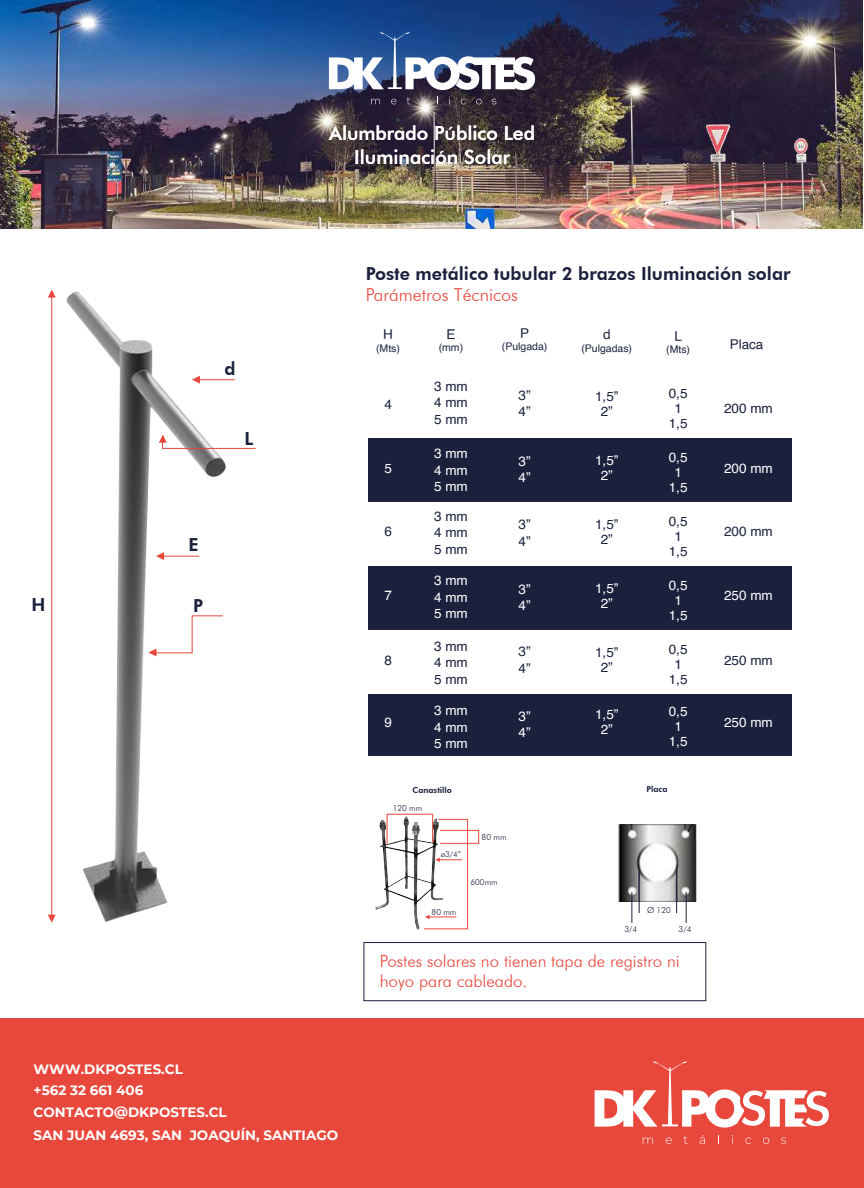
<style>
.page{position:relative;width:864px;height:1188px;background:#fff}
.page>*{position:absolute;margin:0;border:0;box-sizing:border-box;transform-origin:0 0}
.t1{font:500 19.5px/23.4px "Futura BT";color:#fff;text-align:center}
.t2{font:800 18px "Futura BT";color:#1b213d}
.t3{font:300 17.85px "Futura BT";color:#e8483c}
.t4{font:300 16.8px/20.2px "Futura BT";color:#e8483c}
.t5{font:13.5px/15px "Helvetica";color:#1b213d;text-align:center}
.t6{font:13.5px/15px "Helvetica";color:#fff;text-align:center}
.t7{font:700 13.5px "Montserrat";color:#fff}
.t8{font:10.5px "Helvetica";color:#1b213d}
.t9{font:300 8.25px "Futura BT";color:#1b213d}
.t10{font:800 8.25px "Futura BT";color:#1b213d}
.t11{font:300 8.1px "Futura BT";color:#1b213d}
</style>
<div class="page">
<img style="left:0;top:0;width:863px;height:228px">
<svg style="left:371px;top:99px;width:9px;height:5px"></svg>
<svg style="left:391px;top:99px;width:5px;height:5px"></svg>
<svg style="left:407px;top:98px;width:3px;height:6px"></svg>
<svg style="left:421px;top:97px;width:4px;height:7px"></svg>
<svg style="left:461px;top:99px;width:5px;height:5px"></svg>
<svg style="left:476px;top:99px;width:6px;height:5px"></svg>
<svg style="left:492px;top:99px;width:4px;height:5px"></svg>
<svg style="left:329px;top:32px;width:206px;height:58px"></svg>
<div style="left:364px;top:942px;width:342px;height:59px;border:1px solid #1b213d"></div>
<img style="left:54px;top:291px;width:182px;height:631px">
<svg style="left:48px;top:289px;width:8px;height:9px"></svg>
<svg style="left:48px;top:915px;width:8px;height:8px"></svg>
<hr style="left:51px;top:297px;width:1px;height:621px;background:#e8483c">
<svg style="left:148px;top:615px;width:76px;height:41px"></svg>
<svg style="left:159px;top:435px;width:97px;height:14px"></svg>
<svg style="left:192px;top:376px;width:8px;height:8px"></svg>
<hr style="left:198px;top:379px;width:37px;height:1px;background:#e8483c">
<svg style="left:156px;top:552px;width:8px;height:8px"></svg>
<hr style="left:162px;top:556px;width:37px;height:1px;background:#e8483c">
<div style="left:0;top:1019px;width:864px;height:169px;background:#e8483c"></div>
<svg style="left:595px;top:1061px;width:234px;height:83px"></svg>
<div style="left:368px;top:438px;width:424px;height:64px;background:#1b213d"></div>
<div style="left:368px;top:692px;width:424px;height:64px;background:#1b213d"></div>
<div style="left:368px;top:630px;width:424px;height:64px;background:#fff"></div>
<div style="left:368px;top:566px;width:424px;height:63px;background:#1b213d"></div>
<img style="left:375px;top:814px;width:70px;height:116px">
<div style="left:440px;top:830px;width:39px;height:14px;border:1px solid #e8483c"></div>
<svg style="left:387px;top:814px;width:81px;height:115px"></svg>
<img style="left:617px;top:824px;width:80px;height:78px">
<hr style="left:632px;top:892px;width:1px;height:31px;background:#1b213d">
<hr style="left:639px;top:871px;width:1px;height:42px;background:#1b213d">
<hr style="left:676px;top:869px;width:1px;height:44px;background:#1b213d">
<hr style="left:686px;top:892px;width:1px;height:31px;background:#1b213d">
<h1 class="t1" style="left:329px;top:121px;width:208px">Alumbrado Público Led<br>Iluminación Solar</h1>
<h2 class="t2" style="left:366px;top:262px;width:426px">Poste metálico tubular 2 brazos Iluminación solar</h2>
<h2 class="t2" style="left:224px;top:357px;width:13px">d</h2>
<h2 class="t2" style="left:244px;top:428px;width:10px">L</h2>
<h2 class="t2" style="left:189px;top:534px;width:12px">E</h2>
<h2 class="t2" style="left:31px;top:594px;width:15px">H</h2>
<h2 class="t2" style="left:193px;top:594px;width:12px">P</h2>
<p class="t7" style="left:34px;top:1059px;width:151px">WWW.DKPOSTES.CL</p>
<p class="t7" style="left:34px;top:1081px;width:111px">+562 32 661 406</p>
<p class="t7" style="left:34px;top:1103px;width:195px">CONTACTO@DKPOSTES.CL</p>
<p class="t7" style="left:34px;top:1125px;width:306px">SAN JUAN 4693, SAN JOAQUÍN, SANTIAGO</p>
<h3 class="t3" style="left:366px;top:284px;width:154px">Parámetros Técnicos</h3>
<p class="t5" style="left:383px;top:327px;width:11px">H</p>
<p class="t8" style="left:376px;top:340px;width:25px">(Mts)</p>
<p class="t5" style="left:384px;top:397px;width:9px">4</p>
<p class="t6" style="left:384px;top:461px;width:9px">5</p>
<p class="t5" style="left:384px;top:524px;width:9px">6</p>
<p class="t6" style="left:384px;top:588px;width:9px">7</p>
<p class="t5" style="left:384px;top:653px;width:9px">8</p>
<p class="t6" style="left:384px;top:715px;width:9px">9</p>
<p class="t5" style="left:446px;top:327px;width:11px">E</p>
<p class="t8" style="left:439px;top:340px;width:26px">(mm)</p>
<p class="t5" style="left:434px;top:378px;width:35px;line-height:16.5px;text-align:justify">3 mm 4 mm 5 mm</p>
<p class="t6" style="left:434px;top:446px;width:35px;line-height:16.5px;text-align:justify">3 mm 4 mm 5 mm</p>
<p class="t5" style="left:434px;top:508px;width:35px;line-height:16.5px;text-align:justify">3 mm 4 mm 5 mm</p>
<p class="t6" style="left:434px;top:573px;width:35px;line-height:16.5px;text-align:justify">3 mm 4 mm 5 mm</p>
<p class="t5" style="left:434px;top:638px;width:35px;line-height:16.5px;text-align:justify">3 mm 4 mm 5 mm</p>
<p class="t6" style="left:434px;top:702px;width:35px;line-height:16.5px;text-align:justify">3 mm 4 mm 5 mm</p>
<p class="t5" style="left:520px;top:326px;width:11px">P</p>
<p class="t8" style="left:502px;top:338px;width:47px">(Pulgada)</p>
<p class="t5" style="left:519px;top:387px;width:14px;line-height:16.2px;text-align:left">3”<br>4”</p>
<p class="t6" style="left:519px;top:454px;width:14px;line-height:16.2px;text-align:left">3”<br>4”</p>
<p class="t5" style="left:519px;top:517px;width:14px;line-height:16.2px;text-align:left">3”<br>4”</p>
<p class="t6" style="left:519px;top:582px;width:14px;line-height:16.2px;text-align:left">3”<br>4”</p>
<p class="t5" style="left:519px;top:644px;width:14px;line-height:16.2px;text-align:left">3”<br>4”</p>
<p class="t6" style="left:519px;top:709px;width:14px;line-height:16.2px;text-align:left">3”<br>4”</p>
<p class="t5" style="left:603px;top:327px;width:9px">d</p>
<p class="t8" style="left:581px;top:340px;width:52px">(Pulgadas)</p>
<p class="t5" style="left:595px;top:389px;width:25px">1,5”<br>2”</p>
<p class="t6" style="left:595px;top:453px;width:25px">1,5”<br>2”</p>
<p class="t5" style="left:595px;top:517px;width:25px">1,5”<br>2”</p>
<p class="t6" style="left:595px;top:581px;width:25px">1,5”<br>2”</p>
<p class="t5" style="left:595px;top:645px;width:25px">1,5”<br>2”</p>
<p class="t6" style="left:595px;top:707px;width:25px">1,5”<br>2”</p>
<p class="t5" style="left:674px;top:329px;width:9px">L</p>
<p class="t8" style="left:666px;top:341px;width:25px">(Mts)</p>
<p class="t5" style="left:669px;top:386px;width:20px">0,5<br>1<br>1,5</p>
<p class="t6" style="left:669px;top:450px;width:20px">0,5<br>1<br>1,5</p>
<p class="t5" style="left:669px;top:514px;width:20px">0,5<br>1<br>1,5</p>
<p class="t6" style="left:669px;top:578px;width:20px">0,5<br>1<br>1,5</p>
<p class="t5" style="left:669px;top:642px;width:20px">0,5<br>1<br>1,5</p>
<p class="t6" style="left:669px;top:704px;width:20px">0,5<br>1<br>1,5</p>
<p class="t10" style="left:412px;top:785px;width:41px">Canastillo</p>
<p class="t10" style="left:647px;top:784px;width:22px">Placa</p>
<p class="t9" style="left:393px;top:803px;width:31px">120 mm</p>
<p class="t11" style="left:441px;top:849px;width:22px">ø3/4”</p>
<p class="t9" style="left:432px;top:907px;width:26px">80 mm</p>
<p class="t9" style="left:482px;top:832px;width:26px">80 mm</p>
<p class="t9" style="left:470px;top:877px;width:29px">600mm</p>
<p class="t9" style="left:647px;top:905px;width:25px">Ø 120</p>
<p class="t9" style="left:624px;top:924px;width:14px">3/4</p>
<p class="t9" style="left:679px;top:924px;width:14px">3/4</p>
<p class="t4" style="left:380px;top:951px;width:301px">Postes solares no tienen tapa de registro ni hoyo para cableado.</p>
<p class="t5" style="left:730px;top:338px;width:35px">Placa</p>
<p class="t5" style="left:724px;top:401px;width:50px">200 mm</p>
<p class="t6" style="left:724px;top:461px;width:50px">200 mm</p>
<p class="t5" style="left:724px;top:524px;width:50px">200 mm</p>
<p class="t6" style="left:724px;top:588px;width:50px">250 mm</p>
<p class="t5" style="left:724px;top:653px;width:50px">250 mm</p>
<p class="t6" style="left:724px;top:715px;width:50px">250 mm</p>
</div>
